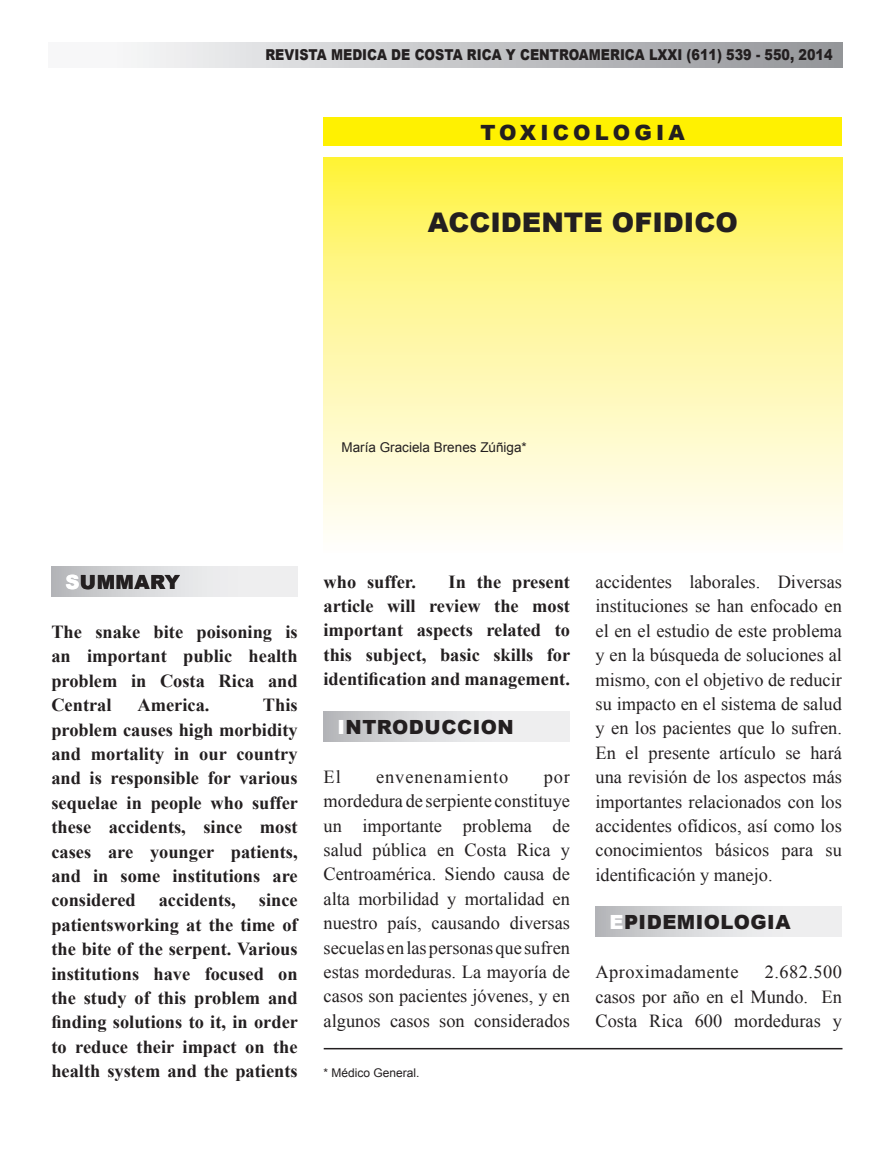
<style>
.page{position:relative;width:893px;height:1149px;background:#fff}
.page>*{position:absolute;margin:0;border:0;box-sizing:border-box;transform-origin:0 0}
.t1{font:900 27px "Arial";color:#231f20}
.t2{font:900 21px "Arial";letter-spacing:.2em;color:#231f20}
.t3{font:900 19.5px "Arial";letter-spacing:.025em;color:#231f20}
.t4{font:18.3px/24.5px "Times New Roman";color:#231f20;text-align:justify}
.t5{font:700 18.3px/24.5px "Times New Roman";color:#231f20;text-align:justify}
.t6{font:18.3px "Times New Roman";letter-spacing:.025em;color:#231f20}
.t7{font:18.3px "Times New Roman";letter-spacing:.05em;color:#231f20}
.t8{font:900 15px "Arial";color:#231f20;scale:.85 1}
.t9{font:13.5px "Arial";color:#231f20}
.t10{font:12px "Arial";color:#231f20}
.s1{color:#fff}
</style>
<div class="page">
<div style="left:51px;top:566px;width:247px;height:30px;background:linear-gradient(to right,#bebfc2,#fafafb)"></div>
<div style="left:323px;top:711px;width:247px;height:30px;background:linear-gradient(to right,#bebfc2,#fafafb)"></div>
<div style="left:595px;top:906px;width:247px;height:30px;background:linear-gradient(to right,#bebfc2,#fafafb)"></div>
<svg style="left:323px;top:158px;width:519px;height:375px;background:#fff7a2"></svg>
<div style="left:48px;top:42px;width:794px;height:26px;background:linear-gradient(to right,#fdfefe,#949599)"></div>
<div style="left:324px;top:117px;width:518px;height:29px;background:#fff101"></div>
<hr style="left:324px;top:1047px;width:518px;height:2px;background:#231f20">
<p class="t8" style="left:265px;top:44px;width:669px">REVISTA MEDICA DE COSTA RICA Y CENTROAMERICA LXXI (611) 539 - 550, 2014</p>
<p class="t2" style="left:481px;top:117px;width:206px">TOXICOLOGIA</p>
<h1 class="t1" style="left:428px;top:202px;width:312px">ACCIDENTE OFIDICO</h1>
<p class="t9" style="left:342px;top:438px;width:187px">María Graciela Brenes Zúñiga*</p>
<p class="t3" style="left:65px;top:568px;width:116px"><span class="s1">S</span>UMMARY</p>
<p class="t5" style="left:51px;top:619px;width:248px">The snake bite poisoning is an important public health problem in Costa Rica and Central</p>
<p class="t5" style="left:51px;top:692px;width:248px;text-indent:212px">This problem causes high morbidity and mortality in our country and is responsible for various sequelae in people who suffer these accidents, since most cases are younger patients, and in some institutions are considered</p>
<p class="t5" style="left:137px;top:692px;width:73px">America.</p>
<p class="t5" style="left:51px;top:887px;width:248px;text-indent:207px">since patientsworking at the time of the bite of the serpent. Various institutions have focused on the study of this problem and finding solutions to it, in order to reduce their impact on the health system and the patients</p>
<p class="t5" style="left:159px;top:887px;width:79px">accidents,</p>
<p class="t5" style="left:324px;top:568px;width:94px">who suffer.</p>
<p class="t5" style="left:324px;top:568px;width:248px;text-indent:125px">In the present article will review the most important aspects related to this subject, basic skills for identification and management.</p>
<p class="t3" style="left:337px;top:712px;width:25px"><span class="s1">I</span>NTROD</p>
<p class="t3" style="left:425px;top:712px;width:30px">UCCI</p>
<p class="t3" style="left:481px;top:712px;width:32px">ON</p>
<p class="t4" style="left:324px;top:764px;width:19px">El</p>
<p class="t7" style="left:376px;top:764px;width:134px">envenenamiento</p>
<p class="t4" style="left:324px;top:764px;width:248px;text-indent:220px">por mordedura de serpiente constituye un importante problema de salud pública en Costa Rica y Centroamérica. Siendo causa de alta morbilidad y mortalidad en nuestro país, causando diversas secuelas en las personas que sufren estas mordeduras. La mayoría de casos son pacientes jóvenes, y en algunos casos son considerados</p>
<p class="t10" style="left:324px;top:1064px;width:98px">* Médico General.</p>
<p class="t4" style="left:595px;top:569px;width:248px">accidentes laborales. Diversas instituciones se han enfocado en el en el estudio de este problema y en la búsqueda de soluciones al mismo, con el objetivo de reducir su impacto en el sistema de salud y en los pacientes que lo sufren.<br>En el presente artículo se hará una revisión de los aspectos más importantes relacionados con los accidentes ofídicos, así como los conocimientos básicos para su identificación y manejo.</p>
<p class="t3" style="left:609px;top:908px;width:45px"><span class="s1">E</span>PIDEMIOLOG</p>
<p class="t3" style="left:767px;top:908px;width:25px">IA</p>
<p class="t6" style="left:595px;top:959px;width:145px">Aproximadamente</p>
<p class="t4" style="left:595px;top:959px;width:248px;text-indent:169px">2.682.500 casos por año en el Mundo. En Costa Rica 600 mordeduras y</p>
</div>
